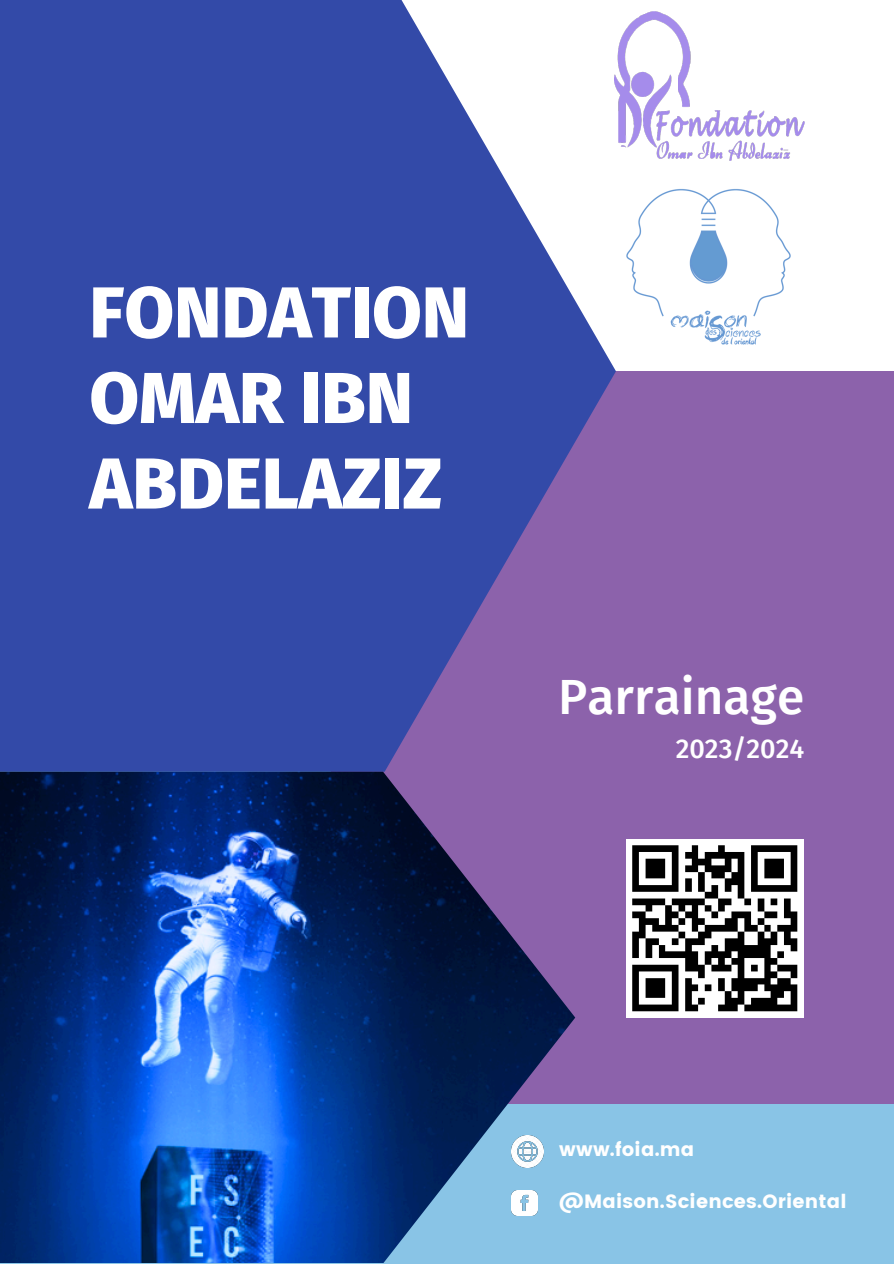
<style>
.page{position:relative;width:894px;height:1264px;background:#fff}
.page>*{position:absolute;margin:0;border:0;box-sizing:border-box;transform-origin:0 0}
.t1{font:800 72px/85.5px "Fira Sans";color:#fff}
.t2{font:500 49.5px "Fira Sans";color:#fff}
.t3{font:500 27px "Fira Sans";color:#fff}
.t4{font:19.2px "Poppins";letter-spacing:.015em;color:#fff}
</style>
<div class="page">
<div style="left:0;top:0;width:893px;height:1263px;background:#89c4e6"></div>
<img style="left:0;top:772px;width:544px;height:490px">
<img style="left:511px;top:1189px;width:26px;height:26px">
<img style="left:511px;top:1135px;width:32px;height:31px">
<img style="left:615px;top:0;width:278px;height:372px">
<img style="left:331px;top:372px;width:562px;height:732px">
<img style="left:0;top:0;width:615px;height:772px">
<p class="t1" style="left:89px;top:270px;width:381px">FONDATION<br>OMAR IBN<br>ABDELAZIZ</p>
<h1 class="t2" style="left:558px;top:667px;width:247px">Parrainage</h1>
<p class="t3" style="left:675px;top:732px;width:130px">2023/2024</p>
<p class="t4" style="left:559px;top:1138px;width:136px">www.foia.ma</p>
<p class="t4" style="left:559px;top:1190px;width:289px">@Maison.Sciences.Oriental</p>
</div>
